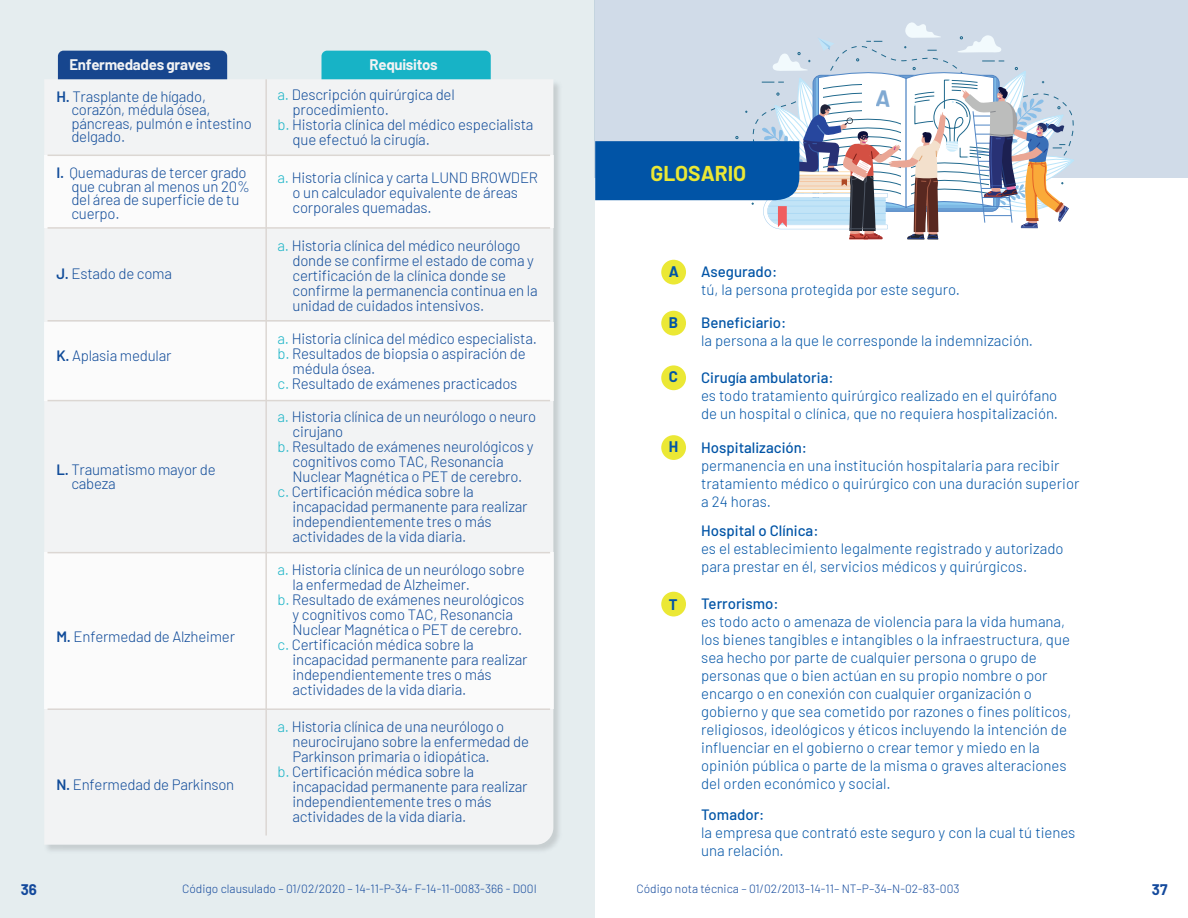
<style>
.page{position:relative;width:1188px;height:918px;background:#fff}
.page>*{position:absolute;margin:0;border:0;box-sizing:border-box;transform-origin:0 0}
.t1{font:700 21px "Barlow";color:#ebe835}
.t2{font:300 15px/13.5px "Barlow";letter-spacing:-.015em;color:#104b99}
.t3{font:300 15px/18px "Barlow";color:#0154a6}
.t4{font:500 15px "Barlow";color:#0154a6}
.t5{font:700 15px "Barlow";letter-spacing:-.02em;color:#f2f3f4}
.t6{font:700 15px "Barlow";color:#0154a6}
.t7{font:700 15px "Barlow";color:#13499c}
.t8{font:300 12px "Barlow";color:#13499c}
.s1{font-weight:600}
.s2{color:#17b3c6}
</style>
<div class="page">
<div style="left:595px;top:0;width:593px;height:177px;background:#d0dbe8"></div>
<div style="left:0;top:0;width:595px;height:918px;background:#e5edef"></div>
<div style="left:661px;top:260px;width:25px;height:25px;background:#ebe835;border-radius:50%"></div>
<div style="left:661px;top:311px;width:25px;height:25px;background:#ebe835;border-radius:50%"></div>
<div style="left:661px;top:365px;width:25px;height:25px;background:#ebe835;border-radius:50%"></div>
<div style="left:661px;top:435px;width:25px;height:25px;background:#ebe835;border-radius:50%"></div>
<div style="left:661px;top:592px;width:25px;height:24px;background:#ebe835;border-radius:50%"></div>
<img style="left:47px;top:77px;width:512px;height:774px">
<div style="left:44px;top:79px;width:509px;height:766px;background:#f2f3f4"></div>
<div style="left:58px;top:51px;width:169px;height:28px;background:#17468e"></div>
<div style="left:322px;top:51px;width:169px;height:28px;background:#17b3c6"></div>
<div style="left:44px;top:155px;width:509px;height:73px;background:#fff"></div>
<div style="left:44px;top:322px;width:509px;height:79px;background:#fff"></div>
<div style="left:44px;top:553px;width:509px;height:156px;background:#fff"></div>
<hr style="left:265px;top:79px;width:2px;height:757px;background:#dcd7d3">
<hr style="left:48px;top:155px;width:502px;height:1px;background:#dcd7d3">
<hr style="left:48px;top:227px;width:502px;height:2px;background:#dcd7d3">
<hr style="left:48px;top:320px;width:502px;height:2px;background:#dcd7d3">
<hr style="left:48px;top:552px;width:502px;height:1px;background:#dcd7d3">
<hr style="left:48px;top:400px;width:502px;height:1px;background:#dcd7d3">
<hr style="left:48px;top:708px;width:502px;height:2px;background:#dcd7d3">
<svg style="left:595px;top:22px;width:480px;height:218px"></svg>
<p class="t5" style="left:69px;top:53px;width:143px">Enfermedades graves</p>
<p class="t5" style="left:370px;top:53px;width:70px">Requisitos</p>
<p class="t2" style="left:71px;top:88px;width:182px;text-indent:-15px"><span class="s1">H.</span> Trasplante de hígado, corazón, médula ósea, páncreas, pulmón e intestino delgado.</p>
<p class="t2" style="left:71px;top:165px;width:180px;text-indent:-15px"><span class="s1">I.</span> Quemaduras de tercer grado que cubran al menos un 20% del área de superficie de tu cuerpo.</p>
<p class="t2" style="left:278px;top:87px;width:179px"><span class="s2">a.</span> Descripción quirúrgica del</p>
<p class="t2" style="left:293px;top:102px;width:98px">procedimiento.</p>
<p class="t2" style="left:278px;top:117px;width:257px"><span class="s2">b.</span> Historia clínica del médico especialista</p>
<p class="t2" style="left:293px;top:132px;width:139px">que efectuó la cirugía.</p>
<p class="t2" style="left:293px;top:169px;width:247px;line-height:15px;text-indent:-15px"><span class="s2">a.</span> Historia clínica y carta LUND BROWDER o un calculador equivalente de áreas corporales quemadas.</p>
<p class="t2" style="left:293px;top:237px;width:247px;line-height:15px;text-indent:-15px"><span class="s2">a.</span> Historia clínica del médico neurólogo donde se confirme el estado de coma y certificación de la clínica donde se confirme la permanencia continua en la unidad de cuidados intensivos.</p>
<p class="t2" style="left:278px;top:331px;width:261px"><span class="s2">a.</span> Historia clínica del médico especialista.</p>
<p class="t2" style="left:278px;top:346px;width:250px"><span class="s2">b.</span> Resultados de biopsia o aspiración de</p>
<p class="t2" style="left:293px;top:361px;width:84px">médula ósea.</p>
<p class="t2" style="left:278px;top:376px;width:241px"><span class="s2">c.</span> Resultado de exámenes practicados</p>
<p class="t2" style="left:278px;top:409px;width:260px"><span class="s2">a.</span> Historia clínica de un neurólogo o neuro</p>
<p class="t2" style="left:293px;top:424px;width:52px">cirujano</p>
<p class="t2" style="left:278px;top:439px;width:258px"><span class="s2">b.</span> Resultado de exámenes neurológicos y</p>
<p class="t2" style="left:293px;top:454px;width:213px">cognitivos como TAC, Resonancia</p>
<p class="t2" style="left:293px;top:469px;width:231px">Nuclear Magnética o PET de cerebro.</p>
<p class="t2" style="left:278px;top:484px;width:198px"><span class="s2">c.</span> Certificación médica sobre la</p>
<p class="t2" style="left:293px;top:499px;width:237px">incapacidad permanente para realizar</p>
<p class="t2" style="left:293px;top:514px;width:201px">independientemente tres o más</p>
<p class="t2" style="left:293px;top:529px;width:175px">actividades de la vida diaria.</p>
<p class="t2" style="left:278px;top:562px;width:249px"><span class="s2">a.</span> Historia clínica de un neurólogo sobre</p>
<p class="t2" style="left:293px;top:577px;width:179px">la enfermedad de Alzheimer.</p>
<p class="t2" style="left:278px;top:592px;width:248px"><span class="s2">b.</span> Resultado de exámenes neurológicos</p>
<p class="t2" style="left:293px;top:607px;width:222px">y cognitivos como TAC, Resonancia</p>
<p class="t2" style="left:293px;top:622px;width:231px">Nuclear Magnética o PET de cerebro.</p>
<p class="t2" style="left:278px;top:637px;width:198px"><span class="s2">c.</span> Certificación médica sobre la</p>
<p class="t2" style="left:293px;top:652px;width:237px">incapacidad permanente para realizar</p>
<p class="t2" style="left:293px;top:667px;width:201px">independientemente tres o más</p>
<p class="t2" style="left:293px;top:682px;width:175px">actividades de la vida diaria.</p>
<p class="t2" style="left:278px;top:718px;width:228px"><span class="s2">a.</span> Historia clínica de una neurólogo o</p>
<p class="t2" style="left:293px;top:733px;width:238px">neurocirujano sobre la enfermedad de</p>
<p class="t2" style="left:293px;top:748px;width:199px">Parkinson primaria o idiopática.</p>
<p class="t2" style="left:278px;top:763px;width:198px"><span class="s2">b.</span> Certificación médica sobre la</p>
<p class="t2" style="left:293px;top:778px;width:237px">incapacidad permanente para realizar</p>
<p class="t2" style="left:293px;top:793px;width:201px">independientemente tres o más</p>
<p class="t2" style="left:293px;top:808px;width:175px">actividades de la vida diaria.</p>
<p class="t2" style="left:56px;top:265px;width:117px"><span class="s1">J.</span> Estado de coma</p>
<p class="t2" style="left:56px;top:348px;width:117px"><span class="s1">K.</span> Aplasia medular</p>
<p class="t2" style="left:71px;top:462px;width:146px;text-indent:-15px"><span class="s1">L.</span> Traumatismo mayor de cabeza</p>
<p class="t2" style="left:56px;top:628px;width:180px"><span class="s1">M.</span> Enfermedad de Alzheimer</p>
<p class="t2" style="left:56px;top:777px;width:179px"><span class="s1">N.</span> Enfermedad de Parkinson</p>
<h1 class="t1" style="left:651px;top:158px;width:97px">GLOSARIO</h1>
<p class="t6" style="left:669px;top:260px;width:12px">A</p>
<p class="t4" style="left:701px;top:261px;width:78px">Asegurado:</p>
<p class="t3" style="left:701px;top:280px;width:261px">tú, la persona protegida por este seguro.</p>
<p class="t6" style="left:669px;top:311px;width:11px">B</p>
<p class="t4" style="left:701px;top:312px;width:87px">Beneficiario:</p>
<p class="t3" style="left:701px;top:331px;width:333px">la persona a la que le corresponde la indemnización.</p>
<p class="t6" style="left:669px;top:366px;width:11px">C</p>
<p class="t4" style="left:701px;top:367px;width:134px">Cirugía ambulatoria:</p>
<p class="t3" style="left:701px;top:385px;width:358px">es todo tratamiento quirúrgico realizado en el quirófano de un hospital o clínica, que no requiera hospitalización.</p>
<p class="t6" style="left:669px;top:436px;width:11px">H</p>
<p class="t4" style="left:701px;top:436px;width:107px">Hospitalización:</p>
<p class="t3" style="left:701px;top:455px;width:380px">permanencia en una institución hospitalaria para recibir tratamiento médico o quirúrgico con una duración superior a 24 horas.</p>
<p class="t4" style="left:701px;top:520px;width:119px">Hospital o Clínica:</p>
<p class="t3" style="left:701px;top:538px;width:364px">es el establecimiento legalmente registrado y autorizado para prestar en él, servicios médicos y quirúrgicos.</p>
<p class="t6" style="left:669px;top:594px;width:10px">T</p>
<p class="t4" style="left:701px;top:593px;width:79px">Terrorismo:</p>
<p class="t3" style="left:701px;top:612px;width:372px">es todo acto o amenaza de violencia para la vida humana, los bienes tangibles e intangibles o la infraestructura, que sea hecho por parte de cualquier persona o grupo de personas que o bien actúan en su propio nombre o por encargo o en conexión con cualquier organización o gobierno y que sea cometido por razones o fines políticos, religiosos, ideológicos y éticos incluyendo la intención de influenciar en el gobierno o crear temor y miedo en la opinión pública o parte de la misma o graves alteraciones del orden económico y social.</p>
<p class="t4" style="left:701px;top:804px;width:65px">Tomador:</p>
<p class="t3" style="left:701px;top:823px;width:376px">la empresa que contrató este seguro y con la cual tú tienes una relación.</p>
<p class="t7" style="left:21px;top:879px;width:18px">36</p>
<p class="t8" style="left:182px;top:880px;width:356px">Código clausulado – 01/02/2020 – 14-11-P-34- F-14-11-0083-366 - D00I</p>
<p class="t8" style="left:637px;top:880px;width:325px">Código nota técnica – 01/02/2013–14-11– NT–P–34–N-02-83-003</p>
<p class="t7" style="left:1152px;top:879px;width:17px">37</p>
</div>
